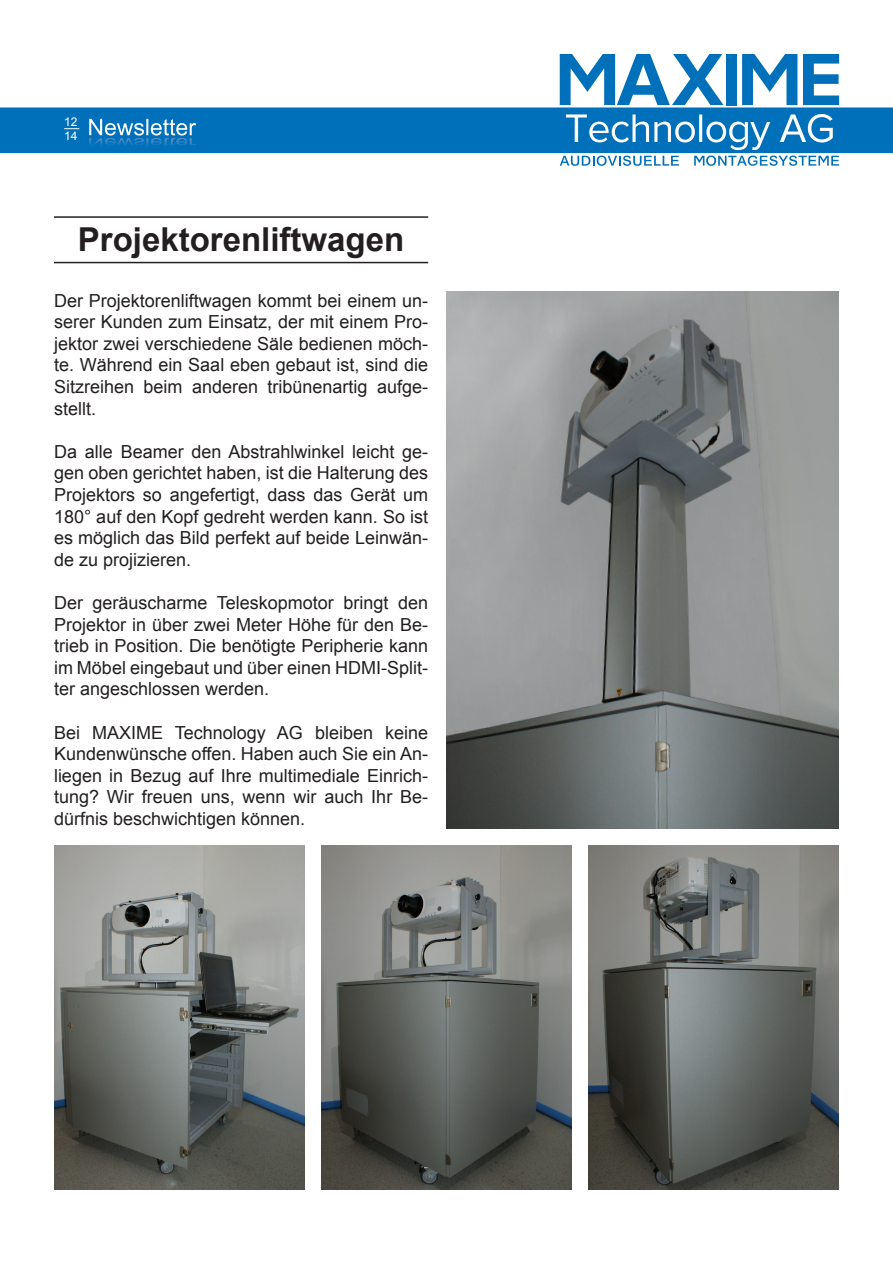
<style>
.page{position:relative;width:893px;height:1263px;background:#fff}
.page>*{position:absolute;margin:0;border:0;box-sizing:border-box;transform-origin:0 0}
.t1{font:700 33px "Arial";color:#231f20}
.t2{font:18px/21.6px "Arial";color:#231f20;text-align:justify}
.t3{font:12px "Arial";color:#fff}
</style>
<div class="page">
<img style="left:446px;top:292px;width:393px;height:536px">
<hr style="left:54px;top:216px;width:374px;height:2px;background:#231f20">
<svg style="left:0;top:54px;width:893px;height:112px"></svg>
<hr style="left:54px;top:262px;width:374px;height:1px;background:#231f20">
<img style="left:54px;top:845px;width:250px;height:344px">
<img style="left:321px;top:845px;width:251px;height:344px">
<img style="left:589px;top:845px;width:250px;height:344px">
<p class="t3" style="left:64px;top:114px;width:15px">12</p>
<p class="t3" style="left:64px;top:128px;width:15px">14</p>
<p class="t1" style="left:78px;top:217px;width:328px">Projektorenliftwagen</p>
<p class="t2" style="left:54px;top:290px;width:376px">Der Projektorenliftwagen kommt bei einem un&shy;serer Kunden zum Einsatz, der mit einem Pro&shy;jektor zwei verschiedene Säle bedienen möch&shy;te. Während ein Saal eben gebaut ist, sind die Sitzreihen beim anderen tribünenartig aufge&shy;stellt.</p>
<p class="t2" style="left:54px;top:441px;width:376px">Da alle Beamer den Abstrahlwinkel leicht ge&shy;gen oben gerichtet haben, ist die Halterung des Projektors so angefertigt, dass das Gerät um 180° auf den Kopf gedreht werden kann. So ist es möglich das Bild perfekt auf beide Leinwän&shy;de zu projizieren.</p>
<p class="t2" style="left:54px;top:592px;width:376px">Der geräuscharme Teleskopmotor bringt den Projektor in über zwei Meter Höhe für den Be&shy;trieb in Position. Die benötigte Peripherie kann im Möbel eingebaut und über einen HDMI-Split&shy;ter angeschlossen werden.</p>
<p class="t2" style="left:54px;top:722px;width:376px">Bei MAXIME Technology AG bleiben keine Kundenwünsche offen. Haben auch Sie ein An&shy;liegen in Bezug auf Ihre multimediale Einrich&shy;tung? Wir freuen uns, wenn wir auch Ihr Be&shy;dürfnis beschwichtigen können.</p>
</div>
